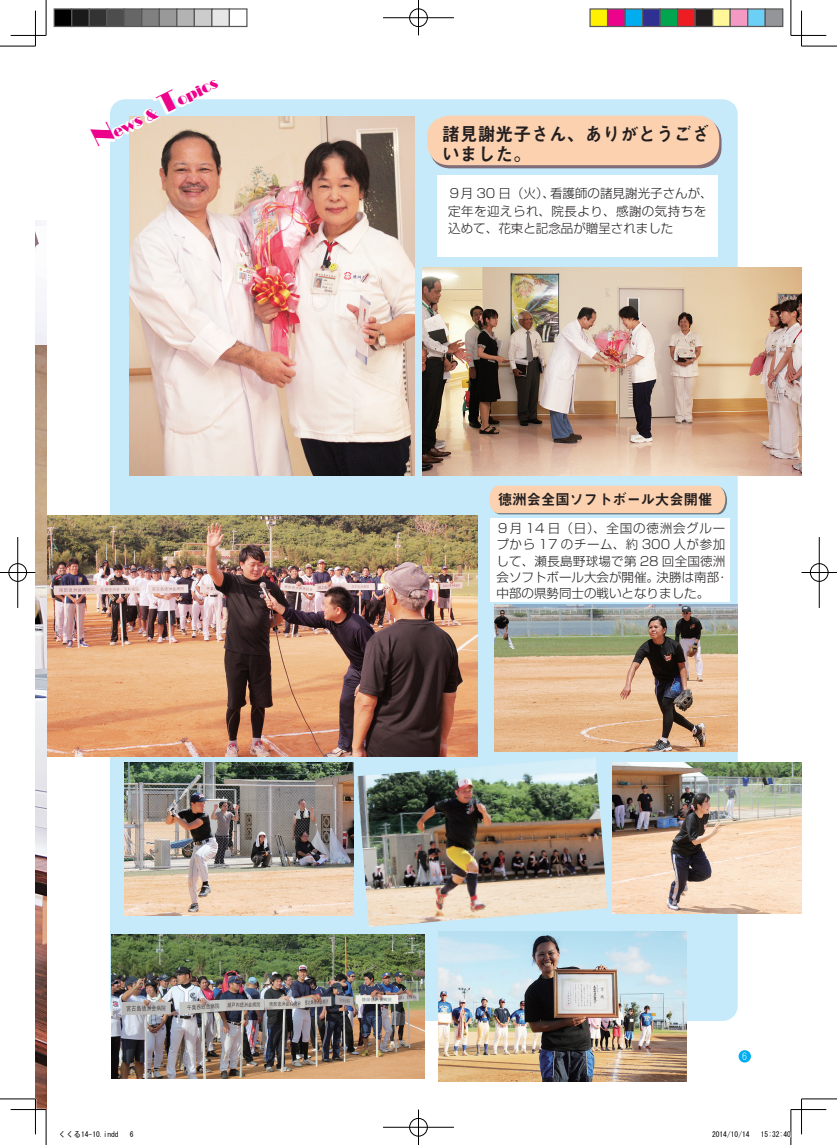
<style>
.page{position:relative;width:837px;height:1145px;background:#fff}
.page>*{position:absolute;margin:0;border:0;box-sizing:border-box;transform-origin:0 0}
.t1{font:18.75px/20px "Midashi Go Pro MB31";color:#231f20;scale:.95 1}
.t2{font:15px "Midashi Go Pro MB31";color:#231f20;scale:.95 1}
.t3{font:14.75px "Broadway BT";color:#ed028c}
.t4{font:300 12.5px/17.5px "Shin Go Pro";color:#231f20}
.t5{font:300 12.5px/16.2px "Shin Go Pro";letter-spacing:.035em;color:#231f20;text-align:right}
.t6{font:10px "DF Maru Gothic Lt WIN RKSJ H";color:#fff}
.t7{font:7.5px "MS Gothic";color:#000}
</style>
<div class="page">
<div style="left:110px;top:99px;width:627px;height:921px;background:#c6eafa;border-radius:15px"></div>
<div style="left:35px;top:221px;width:11px;height:18px;background:#f7f7fb"></div>
<div style="left:35px;top:227px;width:11px;height:882px;background:#f7f7fb"></div>
<div style="left:738px;top:1050px;width:12px;height:12px;background:#00aeef;border-radius:50%"></div>
<div style="left:437px;top:176px;width:280px;height:81px;background:#fff"></div>
<div style="left:490px;top:518px;width:239px;height:83px;background:#fff"></div>
<svg style="left:489px;top:485px;width:237px;height:29px;background:#f4ceb0"></svg>
<svg style="left:429px;top:119px;width:292px;height:49px"></svg>
<div style="left:427px;top:116px;width:292px;height:49px;background:#fcd1af;border-radius:23px"></div>
<img style="left:438px;top:931px;width:248px;height:150px">
<img style="left:494px;top:604px;width:243px;height:147px">
<img style="left:357px;top:758px;width:250px;height:169px">
<img style="left:124px;top:762px;width:229px;height:153px">
<img style="left:46px;top:515px;width:431px;height:241px">
<img style="left:612px;top:762px;width:189px;height:151px">
<img style="left:111px;top:934px;width:313px;height:144px">
<svg style="left:35px;top:220px;width:4px;height:29px"></svg>
<img style="left:129px;top:117px;width:286px;height:358px">
<img style="left:422px;top:267px;width:379px;height:208px">
<img style="left:35px;top:345px;width:11px;height:763px">
<hr style="left:11px;top:1108px;width:35px;height:2px;background:#fff">
<hr style="left:0;top:46px;width:35px;height:1px;background:#000">
<hr style="left:801px;top:46px;width:35px;height:1px;background:#000">
<hr style="left:0;top:1098px;width:35px;height:1px;background:#000">
<hr style="left:801px;top:1098px;width:35px;height:1px;background:#000">
<hr style="left:46px;top:0;width:1px;height:35px;background:#000">
<hr style="left:46px;top:1109px;width:1px;height:35px;background:#000">
<hr style="left:790px;top:0;width:1px;height:35px;background:#000">
<hr style="left:790px;top:1109px;width:1px;height:35px;background:#000">
<hr style="left:11px;top:35px;width:35px;height:1px;background:#000">
<hr style="left:790px;top:35px;width:36px;height:1px;background:#000">
<hr style="left:11px;top:1109px;width:35px;height:1px;background:#000">
<hr style="left:790px;top:1109px;width:36px;height:1px;background:#000">
<hr style="left:35px;top:11px;width:1px;height:35px;background:#000">
<hr style="left:35px;top:1098px;width:1px;height:36px;background:#000">
<hr style="left:801px;top:11px;width:1px;height:35px;background:#000">
<hr style="left:801px;top:1098px;width:1px;height:36px;background:#000">
<div style="left:408px;top:8px;width:20px;height:19px;border:2px solid #fff;border-radius:50%"></div>
<hr style="left:383px;top:17px;width:71px;height:2px;background:#fff">
<hr style="left:417px;top:0;width:2px;height:35px;background:#fff">
<div style="left:409px;top:9px;width:18px;height:18px;border:1px solid #000;border-radius:50%"></div>
<hr style="left:383px;top:18px;width:71px;height:1px;background:#000">
<hr style="left:418px;top:0;width:1px;height:35px;background:#000">
<div style="left:408px;top:1117px;width:20px;height:20px;border:2px solid #fff;border-radius:50%"></div>
<hr style="left:383px;top:1126px;width:71px;height:2px;background:#fff">
<hr style="left:417px;top:1109px;width:2px;height:35px;background:#fff">
<div style="left:409px;top:1118px;width:18px;height:18px;border:1px solid #000;border-radius:50%"></div>
<hr style="left:383px;top:1127px;width:71px;height:1px;background:#000">
<hr style="left:418px;top:1109px;width:1px;height:35px;background:#000">
<div style="left:8px;top:562px;width:19px;height:20px;border:2px solid #fff;border-radius:50%"></div>
<hr style="left:0;top:571px;width:35px;height:2px;background:#fff">
<hr style="left:17px;top:537px;width:2px;height:71px;background:#fff">
<div style="left:9px;top:563px;width:18px;height:18px;border:1px solid #000;border-radius:50%"></div>
<hr style="left:0;top:572px;width:35px;height:1px;background:#000">
<hr style="left:18px;top:537px;width:1px;height:71px;background:#000">
<div style="left:809px;top:562px;width:19px;height:20px;border:2px solid #fff;border-radius:50%"></div>
<hr style="left:801px;top:571px;width:35px;height:2px;background:#fff">
<div style="left:809px;top:563px;width:19px;height:18px;border:1px solid #000;border-radius:50%"></div>
<hr style="left:801px;top:572px;width:35px;height:1px;background:#000">
<hr style="left:818px;top:537px;width:1px;height:71px;background:#000">
<div style="left:54px;top:9px;width:18px;height:17px;background:#000"></div>
<div style="left:54px;top:8px;width:18px;height:19px;border:1px solid #595959"></div>
<div style="left:72px;top:9px;width:17px;height:17px;background:#1a1a1a"></div>
<div style="left:71px;top:8px;width:19px;height:19px;border:1px solid #595959"></div>
<div style="left:89px;top:9px;width:18px;height:17px;background:#333"></div>
<div style="left:89px;top:8px;width:18px;height:19px;border:1px solid #595959"></div>
<div style="left:107px;top:9px;width:17px;height:17px;background:#4d4d4d"></div>
<div style="left:106px;top:8px;width:19px;height:19px;border:1px solid #595959"></div>
<div style="left:124px;top:9px;width:18px;height:17px;background:#666"></div>
<div style="left:124px;top:8px;width:18px;height:19px;border:1px solid #595959"></div>
<div style="left:142px;top:9px;width:17px;height:17px;background:#808080"></div>
<div style="left:141px;top:8px;width:19px;height:19px;border:1px solid #595959"></div>
<div style="left:159px;top:9px;width:18px;height:17px;background:#999"></div>
<div style="left:159px;top:8px;width:18px;height:19px;border:1px solid #595959"></div>
<div style="left:177px;top:9px;width:17px;height:17px;background:#b3b3b3"></div>
<div style="left:176px;top:8px;width:19px;height:19px;border:1px solid #595959"></div>
<div style="left:194px;top:9px;width:18px;height:17px;background:#ccc"></div>
<div style="left:194px;top:8px;width:18px;height:19px;border:1px solid #595959"></div>
<div style="left:212px;top:9px;width:17px;height:17px;background:#e6e6e6"></div>
<div style="left:211px;top:8px;width:19px;height:19px;border:1px solid #595959"></div>
<div style="left:229px;top:8px;width:18px;height:19px;border:1px solid #595959"></div>
<div style="left:590px;top:9px;width:17px;height:17px;background:#fff101"></div>
<div style="left:589px;top:8px;width:19px;height:19px;border:1px solid #595959"></div>
<div style="left:607px;top:9px;width:18px;height:17px;background:#ed028c"></div>
<div style="left:606px;top:8px;width:19px;height:19px;border:1px solid #595959"></div>
<div style="left:625px;top:9px;width:17px;height:17px;background:#00aeef"></div>
<div style="left:624px;top:8px;width:19px;height:19px;border:1px solid #595959"></div>
<div style="left:642px;top:9px;width:18px;height:17px;background:#2e3092"></div>
<div style="left:641px;top:8px;width:19px;height:19px;border:1px solid #595959"></div>
<div style="left:660px;top:9px;width:17px;height:17px;background:#00a54f"></div>
<div style="left:659px;top:8px;width:19px;height:19px;border:1px solid #595959"></div>
<div style="left:677px;top:9px;width:18px;height:17px;background:#ee1d23"></div>
<div style="left:676px;top:8px;width:19px;height:19px;border:1px solid #595959"></div>
<div style="left:695px;top:9px;width:17px;height:17px;background:#231f20"></div>
<div style="left:694px;top:8px;width:19px;height:19px;border:1px solid #595959"></div>
<div style="left:712px;top:9px;width:18px;height:17px;background:#fff79a"></div>
<div style="left:711px;top:8px;width:19px;height:19px;border:1px solid #595959"></div>
<div style="left:730px;top:9px;width:17px;height:17px;background:#f499c2"></div>
<div style="left:729px;top:8px;width:19px;height:19px;border:1px solid #595959"></div>
<div style="left:747px;top:9px;width:18px;height:17px;background:#6bcff6"></div>
<div style="left:746px;top:8px;width:19px;height:19px;border:1px solid #595959"></div>
<div style="left:765px;top:9px;width:17px;height:17px;background:#939598"></div>
<div style="left:764px;top:8px;width:19px;height:19px;border:1px solid #595959"></div>
<svg style="left:110px;top:99px;width:111px;height:53px"></svg>
<p class="t3" style="left:110px;top:125px;width:50px;rotate:-27deg">ews &amp;</p>
<p class="t3" style="left:174px;top:93px;width:45px;rotate:-27deg">opics</p>
<p class="t7" style="left:59px;top:1131px;width:61px">くくる14-10.indd</p>
<p class="t7" style="left:130px;top:1131px;width:5px">6</p>
<h1 class="t1" style="left:442px;top:122px;width:283px">諸見謝光子さん、ありがとうございました。</h1>
<p class="t4" style="left:448px;top:183px;width:259px">９月 30 日（火）、<br>定年を迎えられ、院長より、感謝の気持ちを込めて、花束と記念品が贈呈されました</p>
<p class="t4" style="left:550px;top:183px;width:164px">看護師の諸見謝光子さんが、</p>
<p class="t2" style="left:498px;top:487px;width:226px">徳洲会全国ソフトボール大会開催</p>
<p class="t5" style="left:496px;top:518px;width:233px">９月 14 日（日）、全国の徳洲会グループから 17 のチーム、約 300 人が参加して、瀬長島野球場で第 28 回全国徳洲・</p>
<p class="t4" style="left:496px;top:567px;width:214px;line-height:16.2px">会ソフトボール大会が開催。<br>中部の県勢同士の戦いとなりました。</p>
<p class="t4" style="left:656px;top:566px;width:64px">決勝は南部</p>
<p class="t6" style="left:742px;top:1051px;width:6px">6</p>
<p class="t7" style="left:711px;top:1131px;width:39px">2014/10/14</p>
<p class="t7" style="left:760px;top:1131px;width:31px">15:32:40</p>
</div>
